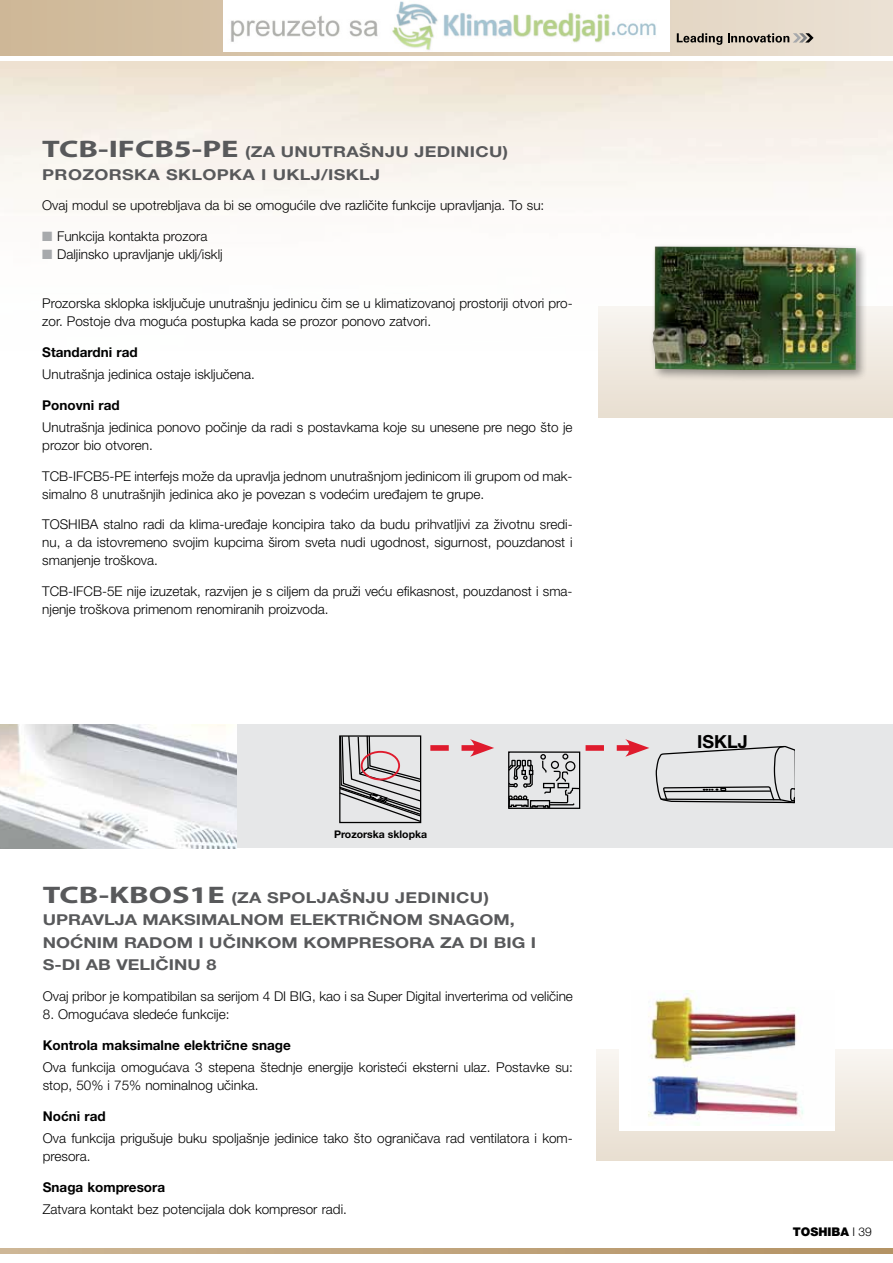
<style>
.page{position:relative;width:893px;height:1263px;background:#fff}
.page>*{position:absolute;margin:0;border:0;box-sizing:border-box;transform-origin:0 0}
.t1{font:700 18px "Helvetica Neue LT Pro";color:#000}
.t2{font:700 15px/22.5px "Helvetica Neue LT Pro";color:#58595b;scale:1.2 1}
.t3{font:700 15px/22.5px "Helvetica Neue LT Pro";letter-spacing:.02em;color:#58595b;scale:1.2 1}
.t4{font:300 13.5px/18px "Helvetica Neue LT Pro";color:#000}
.t5{font:700 13.5px "Helvetica Neue LT Pro";color:#000}
.t6{font:900 12px "Helvetica Neue LT Pro";color:#000}
.t7{font:700 10.5px "Helvetica Neue LT Pro";color:#000}
.s1{font-family:"Myriad Pro";font-size:24px}
.s2{color:#a7a9ac}
.s3{font-weight:300}
</style>
<div class="page">
<div style="left:598px;top:306px;width:295px;height:112px;background:linear-gradient(to bottom,#f8f5f1,#e8ded0)"></div>
<div style="left:43px;top:725px;width:850px;height:123px;background:#e6e7e8"></div>
<img style="left:0;top:725px;width:237px;height:123px">
<svg style="left:430px;top:739px;width:64px;height:18px"></svg>
<svg style="left:656px;top:745px;width:139px;height:59px"></svg>
<svg style="left:508px;top:739px;width:141px;height:69px"></svg>
<svg style="left:341px;top:735px;width:81px;height:88px"></svg>
<div style="left:339px;top:735px;width:82px;height:88px;border:1px solid #000"></div>
<div style="left:361px;top:751px;width:39px;height:29px;border:2px solid #df1b2d;border-radius:50%"></div>
<div style="left:649px;top:242px;width:219px;height:140px;background:#000;opacity:.4"></div>
<img style="left:652px;top:247px;width:204px;height:123px">
<div style="left:597px;top:1049px;width:296px;height:112px;background:linear-gradient(to bottom,#f9f6f2,#e8ded0)"></div>
<div style="left:619px;top:985px;width:216px;height:145px;background:#fff"></div>
<img style="left:648px;top:990px;width:156px;height:136px">
<div style="left:0;top:0;width:893px;height:55px;background:linear-gradient(to right,#ceb796,#ebe1d3)"></div>
<svg style="left:0;top:1249px;width:893px;height:4px;background:#c0a47c"></svg>
<svg style="left:677px;top:33px;width:45px;height:12px"></svg>
<svg style="left:728px;top:33px;width:86px;height:10px"></svg>
<img style="left:223px;top:0;width:447px;height:51px">
<p class="t3" style="left:42px;top:140px;width:390px"><span class="s1">TCB-IFCB5-PE</span> (ZA UNUTRAŠNJU JEDINICU)<br>PROZORSKA SKLOPKA I UKLJ/ISKLJ</p>
<p class="t4" style="left:42px;top:196px;width:504px">Ovaj modul se upotrebljava da bi se omogućile dve različite funkcije upravljanja. To su:</p>
<p class="t4" style="left:42px;top:227px;width:167px"><span class="s2">■</span> Funkcija kontakta prozora</p>
<p class="t4" style="left:42px;top:245px;width:182px"><span class="s2">■</span> Daljinsko upravljanje uklj/isklj</p>
<p class="t4" style="left:42px;top:294px;width:532px">Prozorska sklopka isključuje unutrašnju jedinicu čim se u klimatizovanoj prostoriji otvori pro&shy;zor. Postoje dva moguća postupka kada se prozor ponovo zatvori.</p>
<p class="t5" style="left:42px;top:344px;width:97px">Standardni rad</p>
<p class="t4" style="left:42px;top:365px;width:214px">Unutrašnja jedinica ostaje isključena.</p>
<p class="t5" style="left:42px;top:397px;width:79px">Ponovni rad</p>
<p class="t4" style="left:42px;top:418px;width:532px">Unutrašnja jedinica ponovo počinje da radi s postavkama koje su unesene pre nego što je prozor bio otvoren.</p>
<p class="t4" style="left:42px;top:467px;width:532px">TCB-IFCB5-PE interfejs može da upravlja jednom unutrašnjom jedinicom ili grupom od mak&shy;simalno 8 unutrašnjih jedinica ako je povezan s vodećim uređajem te grupe.</p>
<p class="t4" style="left:42px;top:515px;width:532px;text-align:justify">TOSHIBA stalno radi da klima-uređaje koncipira tako da budu prihvatljivi za životnu sredi&shy;nu, a da istovremeno svojim kupcima širom sveta nudi ugodnost, sigurnost, pouzdanost i smanjenje troškova.</p>
<p class="t4" style="left:42px;top:582px;width:532px">TCB-IFCB-5E nije izuzetak, razvijen je s ciljem da pruži veću efikasnost, pouzdanost i sma&shy;njenje troškova primenom renomiranih proizvoda.</p>
<p class="t7" style="left:334px;top:828px;width:95px">Prozorska sklopka</p>
<p class="t2" style="left:43px;top:885px;width:413px"><span class="s1">TCB-KBOS1E</span> (ZA SPOLJAŠNJU JEDINICU)<br>UPRAVLJA MAKSIMALNOM ELEKTRIČNOM SNAGOM, NOĆNIM RADOM I UČINKOM KOMPRESORA ZA DI BIG I S-DI AB VELIČINU 8</p>
<p class="t4" style="left:43px;top:987px;width:532px">Ovaj pribor je kompatibilan sa serijom 4 DI BIG, kao i sa Super Digital inverterima od veličine</p>
<p class="t4" style="left:43px;top:1005px;width:188px">8. Omogućava sledeće funkcije:</p>
<p class="t5" style="left:43px;top:1036px;width:250px">Kontrola maksimalne električne snage</p>
<p class="t4" style="left:43px;top:1058px;width:532px">Ova funkcija omogućava 3 stepena štednje energije koristeći eksterni ulaz. Postavke su: stop, 50% i 75% nominalnog učinka.</p>
<p class="t5" style="left:43px;top:1107px;width:64px">Noćni rad</p>
<p class="t4" style="left:43px;top:1129px;width:532px">Ova funkcija prigušuje buku spoljašnje jedinice tako što ograničava rad ventilatora i kom&shy;presora.</p>
<p class="t5" style="left:43px;top:1178px;width:124px">Snaga kompresora</p>
<p class="t4" style="left:43px;top:1200px;width:306px">Zatvara kontakt bez potencijala dok kompresor radi.</p>
<h1 class="t1" style="left:697px;top:730px;width:52px">ISKLJ</h1>
<p class="t6" style="left:793px;top:1225px;width:80px">TOSHIBA <span class="s3">I 39</span></p>
</div>
